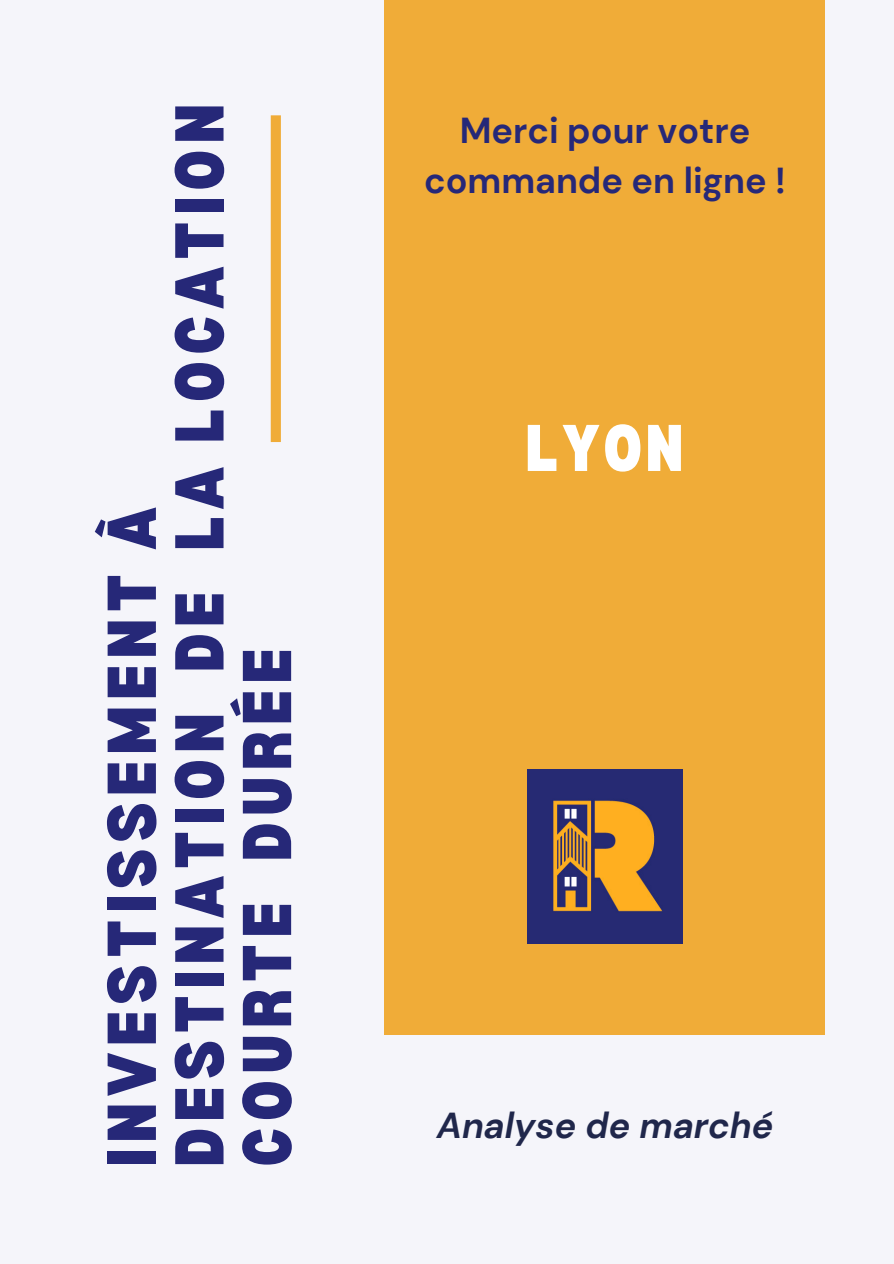
<style>
.page{position:relative;width:894px;height:1264px;background:#fff}
.page>*{position:absolute;margin:0;border:0;box-sizing:border-box;transform-origin:0 0}
.t1{font:900 semi-condensed 67.5px/67.5px "Bernoru";letter-spacing:.09em;color:#262878}
.t2{font:900 semi-condensed 64.5px "Bernoru";color:#fff}
.t3{font:700 36px/49.5px "DM Sans";color:#262878;text-align:center}
.t4{font:italic 700 36px "DM Sans";color:#20274b}
</style>
<div class="page">
<div style="left:0;top:0;width:893px;height:1263px;background:#f5f5fa"></div>
<div style="left:271px;top:115px;width:10px;height:327px;background:#f0ac38"></div>
<div style="left:384px;top:0;width:440px;height:1034px;background:#f0ac38"></div>
<img style="left:527px;top:769px;width:155px;height:174px">
<p class="t1" style="left:96px;top:1166px;width:1064px;rotate:-90deg">INVESTISSEMENT À<br>DESTINATION DE LA LOCATION<br>COURTE DURÉE</p>
<p class="t3" style="left:424px;top:106px;width:363px">Merci pour votre commande en ligne !</p>
<p class="t2" style="left:525px;top:411px;width:160px">LYON</p>
<p class="t4" style="left:436px;top:1102px;width:338px">Analyse de marché</p>
</div>
